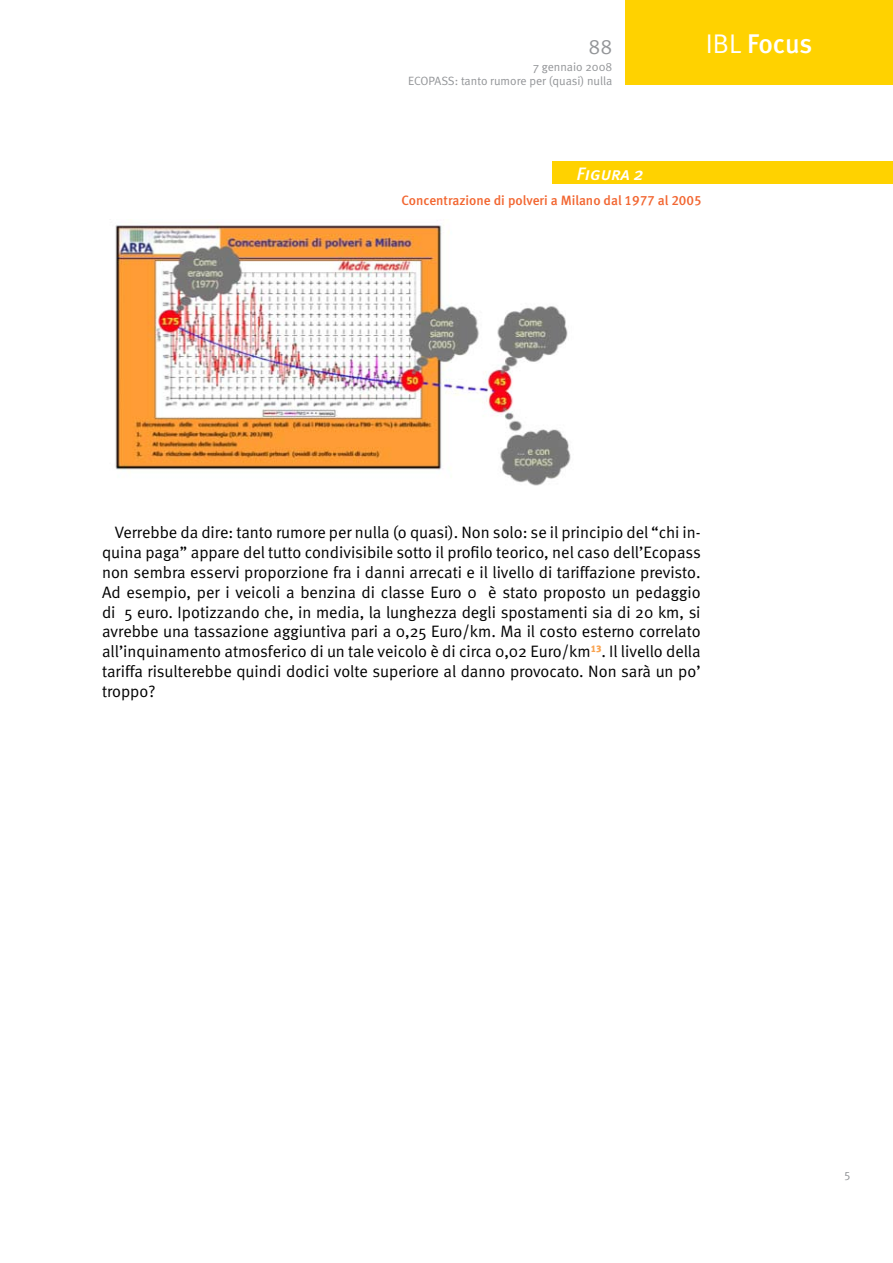
<style>
.page{position:relative;width:893px;height:1263px;background:#fff}
.page>*{position:absolute;margin:0;border:0;box-sizing:border-box;transform-origin:0 0}
.t1{font:500 27px "Meta";letter-spacing:-.005em;color:#fff}
.t2{font:21px "Meta Normal";color:#939598}
.t3{font:18px "Meta Medium Italic Caps";color:#fff}
.t4{font:16.5px/19.8px "Meta Normal";color:#000;text-align:justify}
.t5{font:13.5px "Meta Medium LF";color:#f26631}
.t6{font:12px/14.1px "Meta Normal";color:#939598;text-align:right}
.s1{font-family:"Meta Normal";font-weight:400}
</style>
<div class="page">
<div style="left:625px;top:0;width:268px;height:85px;background:#ffd200"></div>
<img style="left:115px;top:224px;width:456px;height:262px">
<div style="left:553px;top:162px;width:340px;height:22px;background:#ffd200"></div>
<p class="t2" style="left:588px;top:34px;width:25px">88</p>
<p class="t6" style="left:408px;top:60px;width:206px">7 gennaio 2008<br>ECOPASS: tanto rumore per (quasi) nulla</p>
<p class="t3" style="left:577px;top:163px;width:69px">Figura 2</p>
<h1 class="t1" style="left:706px;top:27px;width:108px"><span class="s1">IBL</span> Focus</h1>
<p class="t5" style="left:402px;top:192px;width:302px">Concentrazione di polveri a Milano dal 1977 al 2005</p>
<p class="t4" style="left:102px;top:523px;width:600px;text-indent:13px">Verrebbe da dire: tanto rumore per nulla (o quasi). Non solo: se il principio del “chi in&shy;quina paga” appare del tutto condivisibile sotto il profilo teorico, nel caso dell’Ecopass non sembra esservi proporzione fra i danni arrecati e il livello di tariffazione previsto.<br>Ad esempio, per i veicoli a benzina di classe Euro 0 è stato proposto un pedaggio di 5 euro. Ipotizzando che, in media, la lunghezza degli spostamenti sia di 20 km, si avrebbe una tassazione aggiuntiva pari a 0,25 Euro/km. Ma il costo esterno correlato all’inquinamento atmosferico di un tale veicolo è di circa 0,02 Euro/km<sup>13</sup>. Il livello della tariffa risulterebbe quindi dodici volte superiore al danno provocato. Non sarà un po’ troppo?</p>
</div>
